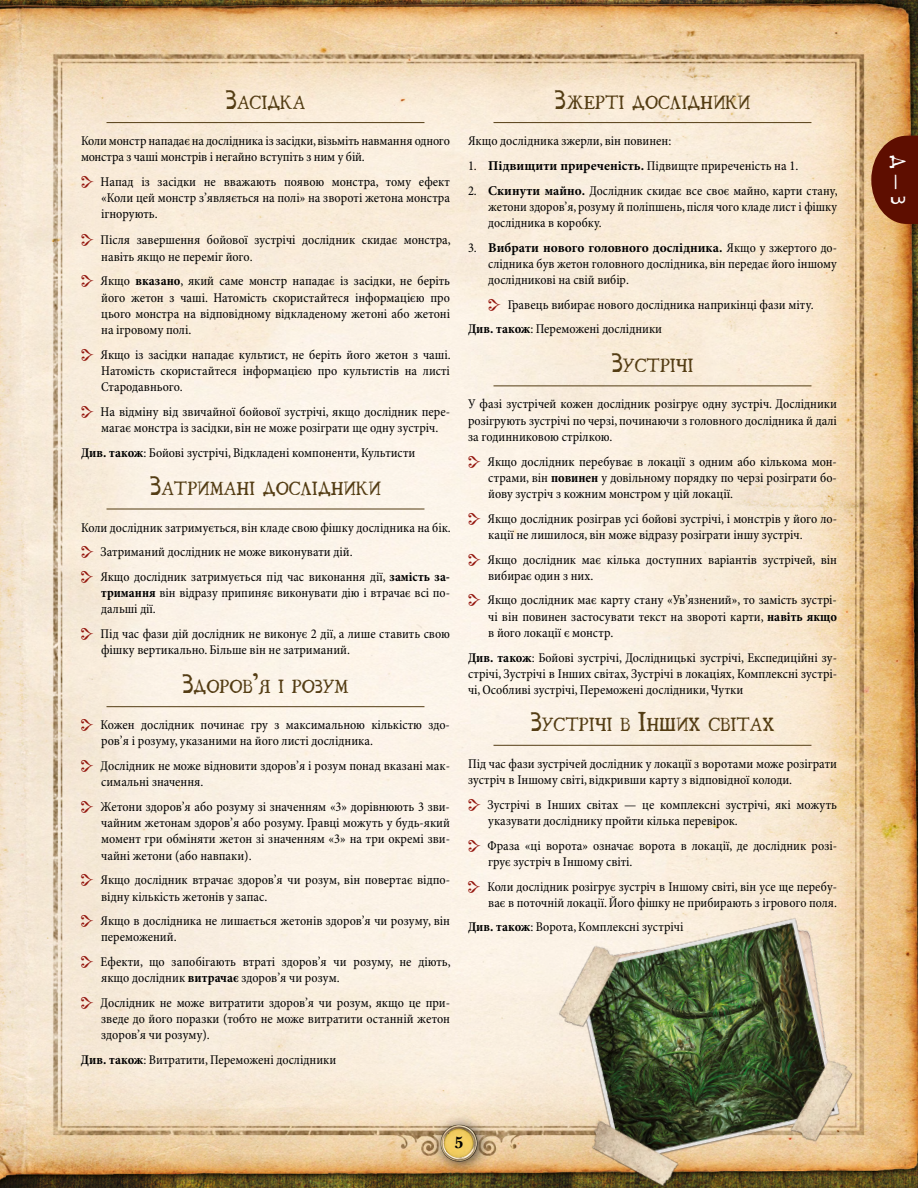
<style>
.page{position:relative;width:918px;height:1188px;background:#fff}
.page>*{position:absolute;margin:0;border:0;box-sizing:border-box;transform-origin:0 0}
.t1{font:18px "Ugly Qua";color:#fff}
.t2{font:16.8px "Ugly Qua";color:#533c13}
.t3{font:700 16.5px "Baskerville Cyr LT Std";color:#000}
.t4{font:condensed 13.5px/16.2px "Minion Pro";color:#000}
.s1{font-size:24px}
.s2{font-weight:700}
.s3{font-weight:700;font-stretch:normal}
</style>
<div class="page">
<img style="left:0;top:0;width:918px;height:1188px">
<div style="left:430px;top:1114px;width:62px;height:61px;background:#000;opacity:.75"></div>
<img style="left:438px;top:1122px;width:42px;height:41px">
<svg style="left:871px;top:135px;width:47px;height:89px;background:#762d17"></svg>
<img style="left:523px;top:885px;width:348px;height:303px">
<hr style="left:107px;top:122px;width:317px;height:1px;background:#533c13">
<hr style="left:107px;top:509px;width:317px;height:1px;background:#533c13">
<hr style="left:107px;top:706px;width:317px;height:1px;background:#533c13">
<hr style="left:494px;top:122px;width:317px;height:1px;background:#533c13">
<hr style="left:494px;top:386px;width:317px;height:1px;background:#533c13">
<hr style="left:494px;top:745px;width:317px;height:1px;background:#533c13">
<svg style="left:81px;top:176px;width:12px;height:12px"></svg>
<svg style="left:81px;top:234px;width:12px;height:12px"></svg>
<svg style="left:81px;top:275px;width:12px;height:12px"></svg>
<svg style="left:81px;top:348px;width:12px;height:12px"></svg>
<svg style="left:81px;top:405px;width:12px;height:13px"></svg>
<svg style="left:81px;top:546px;width:12px;height:12px"></svg>
<svg style="left:81px;top:571px;width:12px;height:12px"></svg>
<svg style="left:81px;top:628px;width:12px;height:12px"></svg>
<svg style="left:81px;top:719px;width:12px;height:12px"></svg>
<svg style="left:81px;top:760px;width:12px;height:12px"></svg>
<svg style="left:81px;top:801px;width:12px;height:12px"></svg>
<svg style="left:81px;top:874px;width:12px;height:12px"></svg>
<svg style="left:81px;top:915px;width:12px;height:12px"></svg>
<svg style="left:81px;top:956px;width:12px;height:12px"></svg>
<svg style="left:81px;top:997px;width:12px;height:12px"></svg>
<svg style="left:489px;top:299px;width:11px;height:12px"></svg>
<svg style="left:468px;top:455px;width:12px;height:12px"></svg>
<svg style="left:468px;top:512px;width:12px;height:12px"></svg>
<svg style="left:468px;top:553px;width:12px;height:12px"></svg>
<svg style="left:468px;top:594px;width:12px;height:12px"></svg>
<svg style="left:468px;top:799px;width:12px;height:12px"></svg>
<svg style="left:468px;top:839px;width:12px;height:12px"></svg>
<svg style="left:468px;top:880px;width:12px;height:12px"></svg>
<p class="t2" style="left:226px;top:89px;width:81px"><span class="s1">З</span>асідка</p>
<p class="t4" style="left:81px;top:133px;width:371px">Коли монстр нападає на дослідника із засідки, візьміть навмання одного монстра з чаші монстрів і негайно вступіть з ним у бій.</p>
<p class="t4" style="left:101px;top:174px;width:351px;text-align:justify">Напад із засідки не вважають появою монстра, тому ефект «Коли цей монстр з’являється на полі» на звороті жетона монстра ігнорують.</p>
<p class="t4" style="left:101px;top:233px;width:352px">Після завершення бойової зустрічі дослідник скидає монстра, навіть якщо не переміг його.</p>
<p class="t4" style="left:101px;top:273px;width:351px;text-align:justify">Якщо <span class="s2">вказано</span>, який саме монстр нападає із засідки, не беріть його жетон з чаші. Натомість скористайтеся інформацією про цього монстра на відповідному відкладеному жетоні або жетоні на ігровому полі.</p>
<p class="t4" style="left:101px;top:347px;width:352px;text-align:justify">Якщо із засідки нападає культист, не беріть його жетон з чаші.<br>Натомість скористайтеся інформацією про культистів на листі Стародавнього.</p>
<p class="t4" style="left:101px;top:404px;width:351px">На відміну від звичайної бойової зустрічі, якщо дослідник пере&shy;магає монстра із засідки, він не може розіграти ще одну зустріч.</p>
<p class="t4" style="left:81px;top:445px;width:336px"><span class="s2">Див. також</span>: Бойові зустрічі, Відкладені компоненти, Культисти</p>
<p class="t2" style="left:150px;top:476px;width:233px"><span class="s1">З</span>атримані дослідники</p>
<p class="t4" style="left:100px;top:515px;width:352px;line-height:24.8px;text-indent:-19px">Коли дослідник затримується, він кладе свою фішку дослідника на бік.<br>Затриманий дослідник не може виконувати дій.<br>Якщо дослідник затримується під час виконання дії, <span class="s2">замість за-</span></p>
<p class="t4" style="left:101px;top:585px;width:350px"><span class="s2">тримання</span> він відразу припиняє виконувати дію і втрачає всі по&shy;дальші дії.</p>
<p class="t4" style="left:101px;top:626px;width:351px">Під час фази дій дослідник не виконує 2 дії, а лише ставить свою фішку вертикально. Більше він не затриманий.</p>
<p class="t2" style="left:182px;top:673px;width:168px"><span class="s1">З</span>доров<span class="s1">’</span>я і розум</p>
<p class="t4" style="left:101px;top:717px;width:351px">Кожен дослідник починає гру з максимальною кількістю здо&shy;ров’я і розуму, указаними на його листі дослідника.</p>
<p class="t4" style="left:101px;top:758px;width:351px">Дослідник не може відновити здоров’я і розум понад вказані мак&shy;симальні значення.</p>
<p class="t4" style="left:101px;top:799px;width:351px;text-align:justify">Жетони здоров’я або розуму зі значенням «3» дорівнюють 3 зви&shy;чайним жетонам здоров’я або розуму. Гравці можуть у будь-який момент гри обміняти жетон зі значенням «3» на три окремі зви&shy;чайні жетони (або навпаки).</p>
<p class="t4" style="left:101px;top:873px;width:351px">Якщо дослідник втрачає здоров’я чи розум, він повертає відпо&shy;відну кількість жетонів у запас.</p>
<p class="t4" style="left:101px;top:913px;width:351px">Якщо в дослідника не лишається жетонів здоров’я чи розуму, він переможений.</p>
<p class="t4" style="left:101px;top:954px;width:352px">Ефекти, що запобігають втраті здоров’я чи розуму, не діють, якщо дослідник <span class="s2">витрачає</span> здоров’я чи розум.</p>
<p class="t4" style="left:101px;top:995px;width:351px;text-align:justify">Дослідник не може витратити здоров’я чи розум, якщо це при&shy;зведе до його поразки (тобто не може витратити останній жетон здоров’я чи розуму).</p>
<p class="t4" style="left:81px;top:1052px;width:257px"><span class="s2">Див. також</span>: Витратити, Переможені дослідники</p>
<p class="t2" style="left:555px;top:89px;width:197px"><span class="s1">З</span>жерті дослідники</p>
<p class="t4" style="left:468px;top:133px;width:205px">Якщо дослідника зжерли, він повинен:</p>
<p class="t4" style="left:468px;top:158px;width:332px">1. <span class="s3">Підвищити приреченість.</span> Підвищте приреченість на 1.</p>
<p class="t4" style="left:488px;top:183px;width:351px;text-align:justify;text-indent:-20px">2. <span class="s3">Скинути майно.</span> Дослідник скидає все своє майно, карти стану, жетони здоров’я, розуму й поліпшень, після чого кладе лист і фішку дослідника в коробку.</p>
<p class="t4" style="left:488px;top:240px;width:350px;text-align:justify;text-indent:-20px">3. <span class="s3">Вибрати нового головного дослідника.</span> Якщо у зжертого до&shy;слідника був жетон головного дослідника, він передає його іншому дослідникові на свій вибір.</p>
<p class="t4" style="left:468px;top:293px;width:347px;line-height:24.8px;text-indent:40px">Гравець вибирає нового дослідника наприкінці фази міту.<br><span class="s2">Див. також</span>: Переможені дослідники</p>
<p class="t2" style="left:611px;top:353px;width:84px"><span class="s1">З</span>устрічі</p>
<p class="t4" style="left:468px;top:397px;width:371px;text-align:justify">У фазі зустрічей кожен дослідник розігрує одну зустріч. Дослідники розігрують зустрічі по черзі, починаючи з головного дослідника й далі за годинниковою стрілкою.</p>
<p class="t4" style="left:488px;top:454px;width:351px;text-align:justify">Якщо дослідник перебуває в локації з одним або кількома мон&shy;страми, він <span class="s2">повинен</span> у довільному порядку по черзі розіграти бо&shy;йову зустріч з кожним монстром у цій локації.</p>
<p class="t4" style="left:488px;top:511px;width:351px">Якщо дослідник розіграв усі бойові зустрічі, і монстрів у його ло&shy;кації не лишилося, він може відразу розіграти іншу зустріч.</p>
<p class="t4" style="left:488px;top:552px;width:351px">Якщо дослідник має кілька доступних варіантів зустрічей, він вибирає один з них.</p>
<p class="t4" style="left:488px;top:593px;width:351px;text-align:justify">Якщо дослідник має карту стану «Ув’язнений», то замість зустрі&shy;чі він повинен застосувати текст на звороті карти, <span class="s2">навіть якщо </span>в його локації є монстр.</p>
<p class="t4" style="left:468px;top:650px;width:371px;text-align:justify"><span class="s2">Див. також</span>: Бойові зустрічі, Дослідницькі зустрічі, Експедиційні зу&shy;стрічі, Зустрічі в Інших світах, Зустрічі в локаціях, Комплексні зустрі&shy;чі, Особливі зустрічі, Переможені дослідники, Чутки</p>
<p class="t2" style="left:530px;top:712px;width:246px"><span class="s1">З</span>устрічі в <span class="s1">І</span>нших світах</p>
<p class="t4" style="left:468px;top:756px;width:370px">Під час фази зустрічей дослідник у локації з воротами може розіграти зустріч в Іншому світі, відкривши карту з відповідної колоди.</p>
<p class="t4" style="left:488px;top:797px;width:351px">Зустрічі в Інших світах — це комплексні зустрічі, які можуть указувати досліднику пройти кілька перевірок.</p>
<p class="t4" style="left:488px;top:838px;width:351px">Фраза «ці ворота» означає ворота в локації, де дослідник розі&shy;грує зустріч в Іншому світі.</p>
<p class="t4" style="left:487px;top:879px;width:351px">Коли дослідник розігрує зустріч в Іншому світі, він усе ще перебу&shy;ває в поточній локації. Його фішку не прибирають з ігрового поля.</p>
<p class="t4" style="left:468px;top:920px;width:217px"><span class="s2">Див. також</span>: Ворота, Комплексні зустрічі</p>
<p class="t3" style="left:454px;top:1133px;width:11px">5</p>
<h1 class="t1" style="left:912px;top:155px;width:51px;rotate:90deg">Д — З</h1>
</div>
